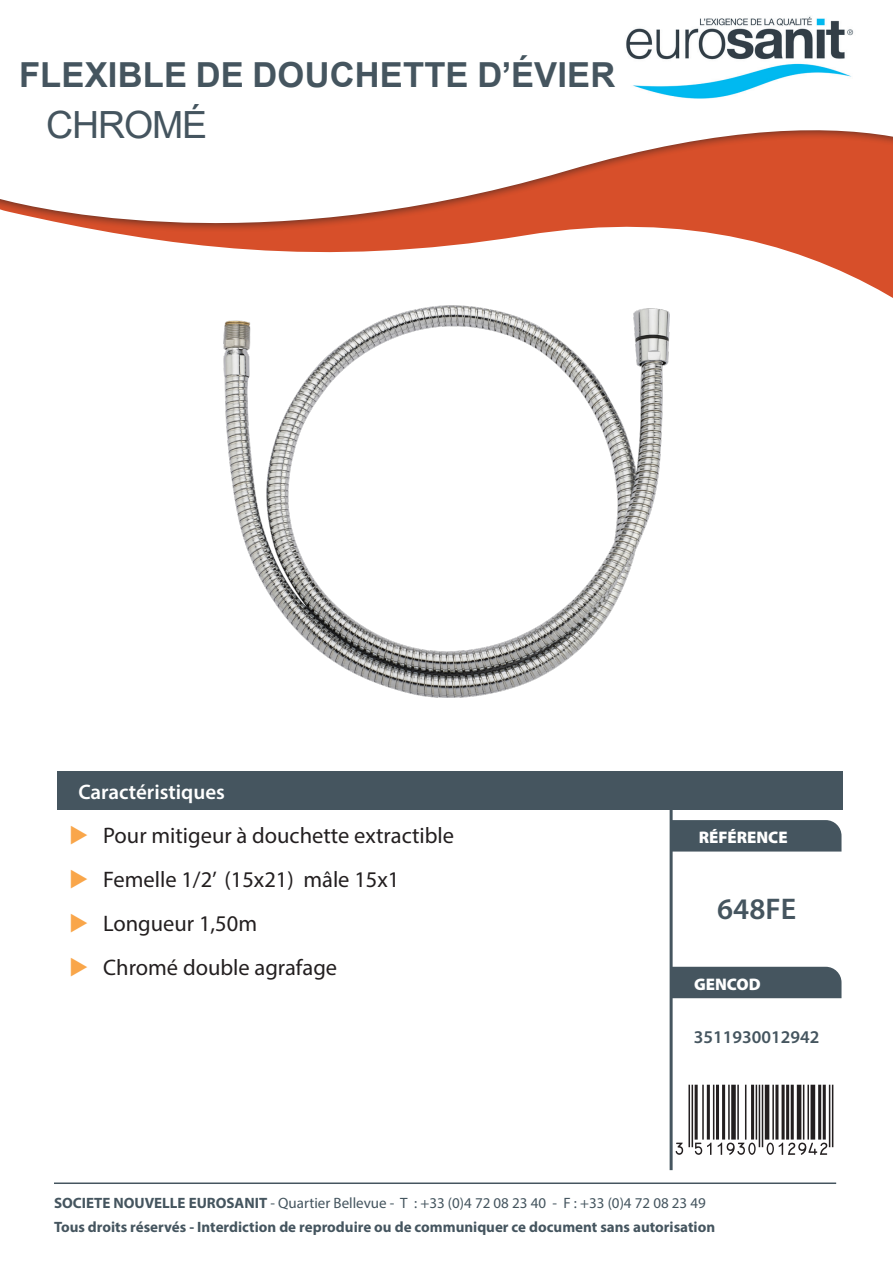
<style>
.page{position:relative;width:893px;height:1263px;background:#fff}
.page>*{position:absolute;margin:0;border:0;box-sizing:border-box;transform-origin:0 0}
.t1{font:37.5px "Arial";letter-spacing:-.03em;color:#45555f}
.t2{font:700 34.5px "Arial";letter-spacing:.005em;color:#45555f}
.t3{font:600 30px "Myriad Pro";color:#45555f}
.t4{font:22.5px "Myriad Pro";color:#231f20}
.t5{font:600 21px "Myriad Pro";color:#fff}
.t6{font:600 18px "Myriad Pro";color:#45555f}
.t7{font:900 16.8px "Myriad Pro";color:#fff}
.t8{font:700 15px/23.9px "Myriad Pro";color:#45555f}
.s1{font-weight:400}
</style>
<div class="page">
<div style="left:673px;top:820px;width:168px;height:31px;background:#45555f"></div>
<div style="left:673px;top:967px;width:168px;height:31px;background:#45555f"></div>
<svg style="left:0;top:130px;width:893px;height:136px"></svg>
<img style="left:626px;top:16px;width:228px;height:83px">
<hr style="left:54px;top:1182px;width:782px;height:2px;background:#45555f">
<div style="left:57px;top:772px;width:785px;height:38px;background:#45555f"></div>
<hr style="left:670px;top:797px;width:3px;height:373px;background:#45555f">
<img style="left:224px;top:305px;width:445px;height:392px">
<p class="t2" style="left:19px;top:50px;width:598px">FLEXIBLE DE DOUCHETTE D’ÉVIER</p>
<p class="t1" style="left:46px;top:99px;width:163px">CHROMÉ</p>
<h3 class="t5" style="left:78px;top:778px;width:148px">Caractéristiques</h3>
<p class="t4" style="left:103px;top:821px;width:353px">Pour mitigeur à douchette extractible</p>
<p class="t4" style="left:103px;top:865px;width:298px">Femelle 1/2’ (15x21) mâle 15x1</p>
<p class="t4" style="left:103px;top:909px;width:155px">Longueur 1,50m</p>
<p class="t4" style="left:103px;top:953px;width:236px">Chromé double agrafage</p>
<p class="t7" style="left:699px;top:826px;width:90px">RÉFÉRENCE</p>
<p class="t3" style="left:717px;top:889px;width:80px">648FE</p>
<p class="t7" style="left:694px;top:973px;width:68px">GENCOD</p>
<p class="t6" style="left:694px;top:1026px;width:127px">3511930012942</p>
<p class="t8" style="left:54px;top:1190px;width:663px">SOCIETE NOUVELLE EUROSANIT <span class="s1">- Quartier Bellevue - T : +33 (0)4 72 08 23 40 - F : +33 (0)4 72 08 23 49<br></span>Tous droits réservés - Interdiction de reproduire ou de communiquer ce document sans autorisation</p>
</div>
